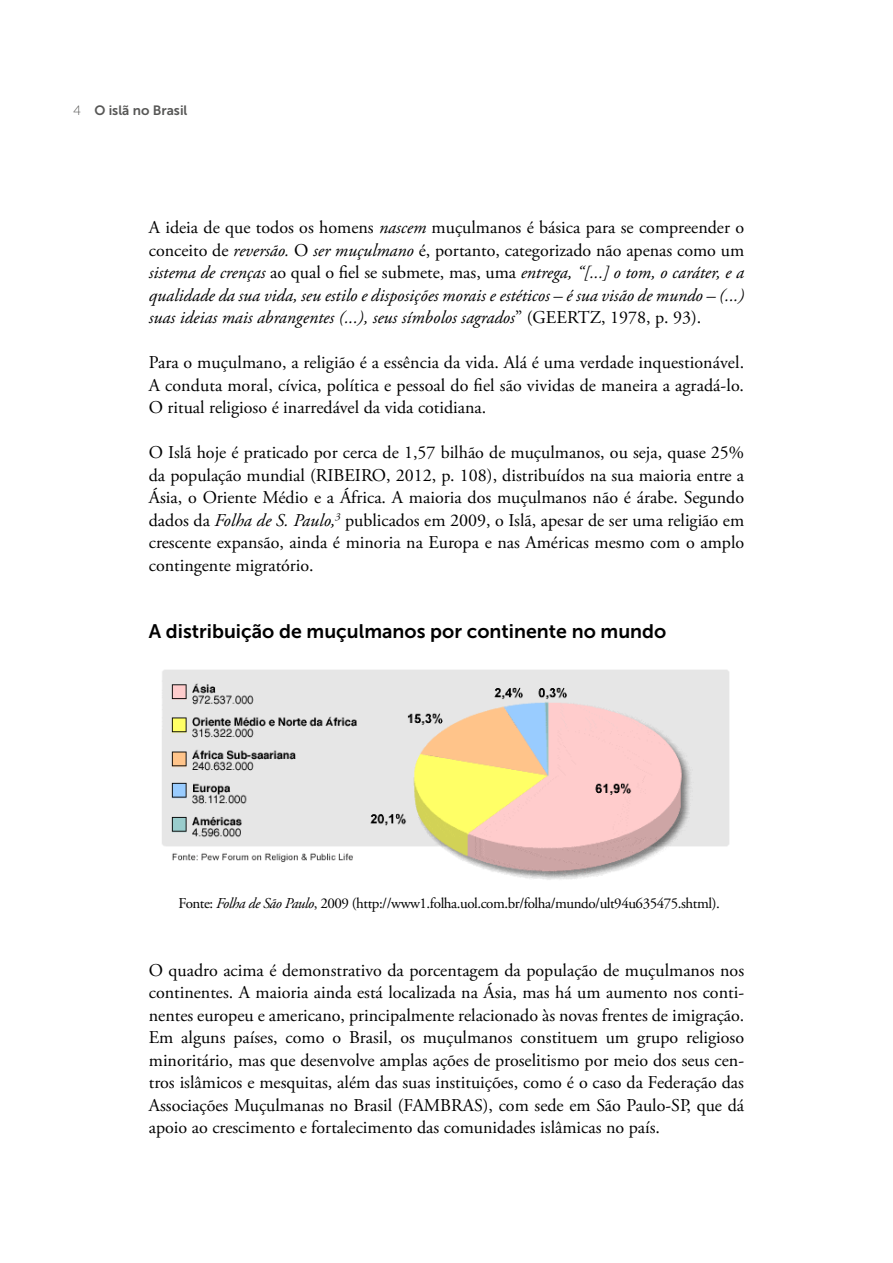
<style>
.page{position:relative;width:893px;height:1263px;background:#fff}
.page>*{position:absolute;margin:0;border:0;box-sizing:border-box;transform-origin:0 0}
.text_subtitle{font:19.5px "Museo Sans 700";color:#000}
.text{font:18px/22.5px "Adobe Garamond Pro";color:#000;text-align:justify}
.text-2{font:italic 18px/22.5px "Adobe Garamond Pro";color:#000;text-align:justify}
.text_quotation{font:15px "Adobe Garamond Pro";letter-spacing:-.03em;color:#000}
.Título_do_Artigo_-_c{font:13.5px "Museo Sans 700";color:#575756}
.Título_do_Artigo_-_c-2{font:13.5px "Museo Sans 100";color:#575756}
.s1{font-style:normal}
.s2{font-style:italic}
</style>
<div class="page">
<img style="left:162px;top:670px;width:567px;height:210px">
<p class="Título_do_Artigo_-_c-2" style="left:73px;top:103px;width:9px">4</p>
<p class="Título_do_Artigo_-_c" style="left:94px;top:103px;width:95px">O islã no Brasil</p>
<p class="text-2" style="left:149px;top:217px;width:597px"><span class="s1">A ideia de que todos os homens</span> nascem <span class="s1">muçulmanos é básica para se compreender o conceito de</span> reversão. <span class="s1">O</span> ser muçulmano <span class="s1">é, portanto, categorizado não apenas como um </span>sistema de crenças <span class="s1">ao qual o fiel se submete, mas, uma</span> entrega, “[...] o tom, o caráter, e a qualidade da sua vida, seu estilo e disposições morais e estéticos – é sua visão de mundo – (...) suas ideias mais abrangentes (...), seus símbolos sagrados<span class="s1">” (GEERTZ, 1978, p. 93).</span></p>
<p class="text" style="left:149px;top:352px;width:597px">Para o muçulmano, a religião é a essência da vida. Alá é uma verdade inquestionável.<br>A conduta moral, cívica, política e pessoal do fiel são vividas de maneira a agradá-lo.<br>O ritual religioso é inarredável da vida cotidiana.</p>
<p class="text" style="left:149px;top:442px;width:597px">O Islã hoje é praticado por cerca de 1,57 bilhão de muçulmanos, ou seja, quase 25% da população mundial (RIBEIRO, 2012, p. 108), distribuídos na sua maioria entre a Ásia, o Oriente Médio e a África. A maioria dos muçulmanos não é árabe. Segundo dados da <span class="s2">Folha de S. Paulo,</span><sup>3</sup> publicados em 2009, o Islã, apesar de ser uma religião em crescente expansão, ainda é minoria na Europa e nas Américas mesmo com o amplo contingente migratório.</p>
<p class="text_subtitle" style="left:149px;top:620px;width:519px">A distribuição de muçulmanos por continente no mundo</p>
<p class="text_quotation" style="left:179px;top:894px;width:543px">Fonte: <span class="s2">Folha de São Paulo</span>, 2009 (http://www1.folha.uol.com.br/folha/mundo/ult94u635475.shtml).</p>
<p class="text" style="left:149px;top:959px;width:597px">O quadro acima é demonstrativo da porcentagem da população de muçulmanos nos continentes. A maioria ainda está localizada na Ásia, mas há um aumento nos conti&shy;nentes europeu e americano, principalmente relacionado às novas frentes de imigração.</p>
<p class="text" style="left:149px;top:1027px;width:597px">Em alguns países, como o Brasil, os muçulmanos constituem um grupo religioso minoritário, mas que desenvolve amplas ações de proselitismo por meio dos seus cen&shy;tros islâmicos e mesquitas, além das suas instituições, como é o caso da Federação das Associações Muçulmanas no Brasil (FAMBRAS), com sede em São Paulo-SP, que dá apoio ao crescimento e fortalecimento das comunidades islâmicas no país.</p>
</div>
